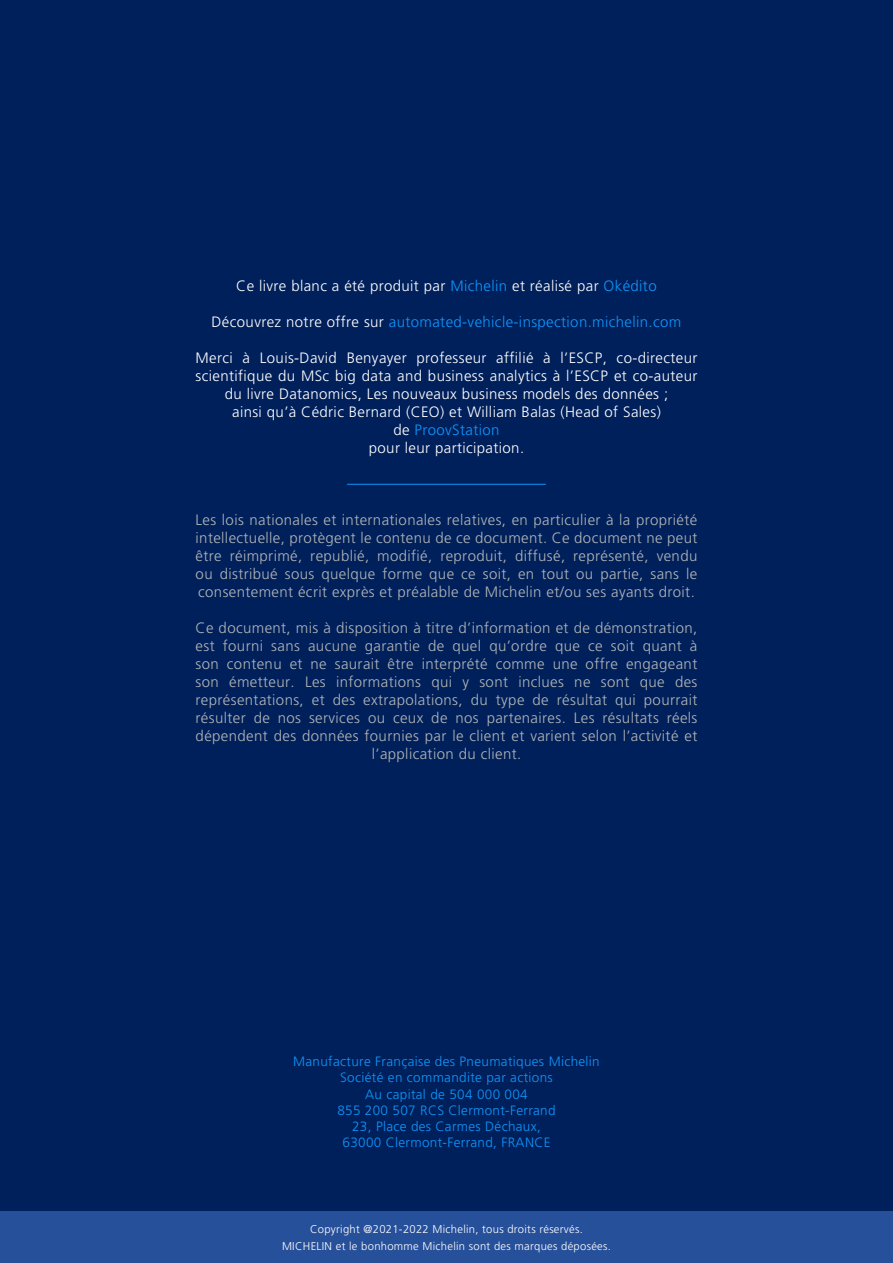
<style>
.page{position:relative;width:893px;height:1263px;background:#00205b}
.page>*{position:absolute;margin:0;border:0;box-sizing:border-box;transform-origin:0 0}
.t1{font:300 15px/18px "Frutiger";letter-spacing:.025em;color:#b1b4b6;text-align:justify}
.t2{font:300 15px/18px "Frutiger";letter-spacing:.025em;color:#fff;text-align:center}
.t3{font:300 15px "Frutiger";letter-spacing:.025em;color:#1095f9}
.t4{font:300 13.5px/16.2px "Frutiger";letter-spacing:.025em;color:#1095f9;text-align:center}
.t5{font:300 11.25px/16.5px "Frutiger";letter-spacing:.025em;color:#fff;text-align:center}
.s1{color:#1095f9}
.s2{color:#fff}
</style>
<div class="page">
<div style="left:0;top:1212px;width:893px;height:51px;background:#27509b"></div>
<hr style="left:347px;top:484px;width:199px;height:1px;background:#1095f9">
<p class="t2" style="left:236px;top:276px;width:422px">Ce livre blanc a été produit par <span class="s1">Michelin</span> et réalisé par <span class="s1">Okédito</span></p>
<p class="t3" style="left:212px;top:313px;width:471px"><span class="s2">Découvrez notre offre sur</span> automated-vehicle-inspection.michelin.com</p>
<p class="t2" style="left:196px;top:348px;width:503px">Merci à Louis-David Benyayer professeur affilié à l’ESCP, co-directeur scientifique du MSc big data and business analytics à l’ESCP et co-auteur du livre Datanomics, Les nouveaux business models des données ;<br>ainsi qu’à Cédric Bernard (CEO) et William Balas (Head of Sales)<br>de <span class="s1">ProovStation<br></span>pour leur participation.</p>
<p class="t1" style="left:196px;top:510px;width:503px">Les lois nationales et internationales relatives, en particulier à la propriété intellectuelle, protègent le contenu de ce document. Ce document ne peut être réimprimé, republié, modifié, reproduit, diffusé, représenté, vendu ou distribué sous quelque forme que ce soit, en tout ou partie, sans le consentement écrit exprès et préalable de Michelin et/ou ses ayants droit.</p>
<p class="t1" style="left:196px;top:618px;width:503px;text-align:center">Ce document, mis à disposition à titre d’information et de démonstration, est fourni sans aucune garantie de quel qu’ordre que ce soit quant à son contenu et ne saurait être interprété comme une offre engageant son émetteur. Les informations qui y sont inclues ne sont que des représentations, et des extrapolations, du type de résultat qui pourrait résulter de nos services ou ceux de nos partenaires. Les résultats réels dépendent des données fournies par le client et varient selon l’activité et l’application du client.</p>
<p class="t4" style="left:293px;top:1053px;width:308px">Manufacture Française des Pneumatiques Michelin Société en commandite par actions<br>Au capital de 504 000 004<br>855 200 507 RCS Clermont-Ferrand<br>23, Place des Carmes Déchaux,<br>63000 Clermont-Ferrand, FRANCE</p>
<p class="t5" style="left:282px;top:1221px;width:330px">Copyright @2021-2022 Michelin, tous droits réservés.<br>MICHELIN et le bonhomme Michelin sont des marques déposées.</p>
</div>
